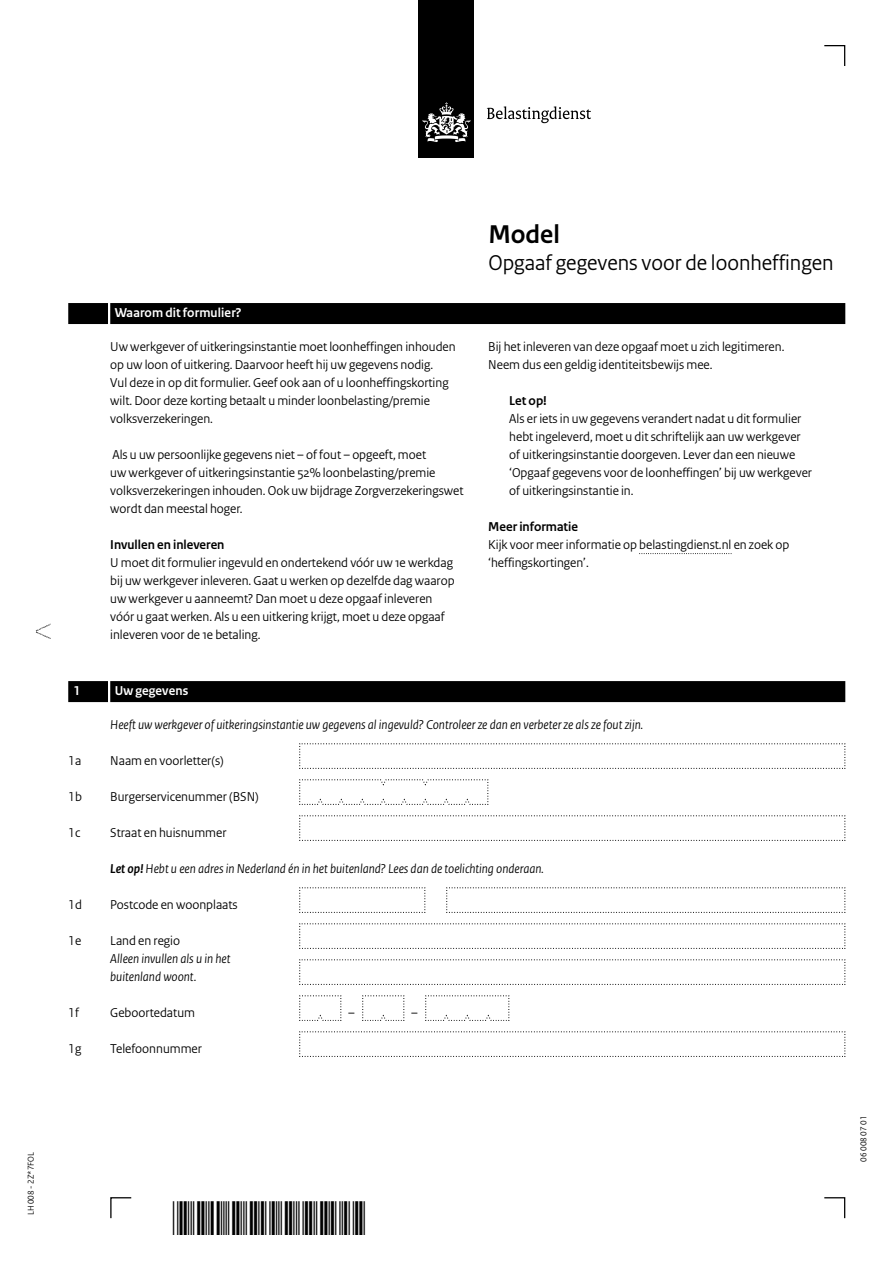
<style>
.page{position:relative;width:893px;height:1263px;background:#fff}
.page>*{position:absolute;margin:0;border:0;box-sizing:border-box;transform-origin:0 0}
.Documentnaam{font:700 27px "Rijksoverheid Sans Heading";color:#000}
.Belastingsoort{font:22.5px "Rijksoverheid Sans Heading";color:#000}
.Gebruiksaanwijzing{font:13.5px/18px "Rijksoverheid Sans Heading";color:#000}
.Let_op_tekst{font:13.5px/18px "Rijksoverheid Sans Heading";color:#000}
.Gebruiksaanwijzing_w{font:13.5px/18px "Rijksoverheid Sans Heading";color:#000}
.Vraag{font:italic 13.5px "Rijksoverheid Sans Heading";color:#000}
.Vraag_Nummer{font:13.5px "Rijksoverheid Sans Heading";color:#000}
.Vraag_Nummer-2{font:italic 13.5px/18px "Rijksoverheid Sans Heading";color:#000}
.Tussenkop{font:700 13.5px "Rijksoverheid Sans Heading";color:#000}
.KOP_B_Nummer{font:700 13.5px "Rijksoverheid Sans Heading";letter-spacing:.01em;color:#fff}
.Let_op_Kop{font:700 13.5px "Rijksoverheid Sans Heading";color:#000}
.t1{font:9px "Rijksoverheid Sans Heading";color:#000}
.s1{font-weight:700}
.s2{font-style:normal}
</style>
<div class="page">
<svg style="left:824px;top:1197px;width:22px;height:22px"></svg>
<svg style="left:110px;top:1197px;width:22px;height:22px"></svg>
<svg style="left:824px;top:45px;width:22px;height:21px"></svg>
<svg style="left:299px;top:743px;width:547px;height:26px"></svg>
<svg style="left:299px;top:959px;width:547px;height:26px"></svg>
<svg style="left:299px;top:815px;width:547px;height:26px"></svg>
<svg style="left:299px;top:1031px;width:547px;height:26px"></svg>
<svg style="left:299px;top:923px;width:547px;height:26px"></svg>
<svg style="left:299px;top:887px;width:127px;height:26px"></svg>
<svg style="left:446px;top:887px;width:400px;height:26px"></svg>
<svg style="left:299px;top:779px;width:190px;height:26px"></svg>
<svg style="left:299px;top:995px;width:43px;height:26px"></svg>
<svg style="left:362px;top:995px;width:43px;height:26px"></svg>
<svg style="left:425px;top:995px;width:85px;height:26px"></svg>
<svg style="left:36px;top:624px;width:15px;height:15px"></svg>
<div style="left:110px;top:303px;width:735px;height:21px;background:#000"></div>
<div style="left:68px;top:303px;width:40px;height:21px;background:#000"></div>
<svg style="left:639px;top:553px;width:92px;height:1px"></svg>
<div style="left:110px;top:681px;width:735px;height:21px;background:#000"></div>
<div style="left:68px;top:681px;width:40px;height:21px;background:#000"></div>
<div style="left:419px;top:0;width:55px;height:158px;background:#000"></div>
<svg style="left:423px;top:102px;width:47px;height:40px"></svg>
<svg style="left:487px;top:106px;width:104px;height:17px"></svg>
<p class="t1" style="left:26px;top:1215px;width:64px;rotate:-90deg">LH 008 - 2Z*7FOL</p>
<h2 class="KOP_B_Nummer" style="left:115px;top:305px;width:128px">Waarom dit formulier?</h2>
<p class="Gebruiksaanwijzing" style="left:110px;top:338px;width:347px">Uw werkgever of uitkeringsinstantie moet loonheffingen inhouden op uw loon of uitkering. Daarvoor heeft hij uw gegevens nodig.</p>
<p class="Gebruiksaanwijzing" style="left:110px;top:374px;width:340px">Vul deze in op dit formulier. Geef ook aan of u loonheffingskorting wilt. Door deze korting betaalt u minder loonbelasting/premie volksverzekeringen.</p>
<p class="Gebruiksaanwijzing_w" style="left:110px;top:446px;width:355px">Als u uw persoonlijke gegevens niet – of fout – opgeeft, moet<br>uw werkgever of uitkeringsinstantie 52% loonbelasting/premie volksverzekeringen inhouden. Ook uw bijdrage Zorgverzekeringswet wordt dan meestal hoger.</p>
<h3 class="Tussenkop" style="left:110px;top:537px;width:116px">Invullen en inleveren</h3>
<p class="Gebruiksaanwijzing" style="left:110px;top:554px;width:346px">U moet dit formulier ingevuld en ondertekend vóór uw 1e werkdag bij uw werkgever inleveren. Gaat u werken op dezelfde dag waarop uw werkgever u aanneemt? Dan moet u deze opgaaf inleveren vóór u gaat werken. Als u een uitkering krijgt, moet u deze opgaaf inleveren voor de 1e betaling.</p>
<p class="KOP_B_Nummer" style="left:74px;top:683px;width:8px">1</p>
<p class="KOP_B_Nummer" style="left:115px;top:683px;width:75px">Uw gegevens</p>
<h1 class="Documentnaam" style="left:488px;top:219px;width:73px">Model</h1>
<h1 class="Belastingsoort" style="left:488px;top:250px;width:347px">Opgaaf gegevens voor de loonheffingen</h1>
<p class="Gebruiksaanwijzing" style="left:488px;top:338px;width:298px">Bij het inleveren van deze opgaaf moet u zich legitimeren.<br>Neem dus een geldig identiteitsbewijs mee.</p>
<h3 class="Let_op_Kop" style="left:509px;top:393px;width:39px">Let op!</h3>
<p class="Let_op_tekst" style="left:509px;top:410px;width:304px">Als er iets in uw gegevens verandert nadat u dit formulier hebt ingeleverd, moet u dit schriftelijk aan uw werkgever of uitkeringsinstantie doorgeven. Lever dan een nieuwe ‘Opgaaf gegevens voor de loonheffingen’ bij uw werkgever of uitkeringsinstantie in.</p>
<h3 class="Tussenkop" style="left:488px;top:519px;width:91px">Meer informatie</h3>
<p class="Gebruiksaanwijzing" style="left:488px;top:536px;width:303px">Kijk voor meer informatie op belastingdienst.nl en zoek op ‘heffingskortingen’.</p>
<p class="Vraag" style="left:110px;top:717px;width:534px">Heeft uw werkgever of uitkeringsinstantie uw gegevens al ingevuld? Controleer ze dan en verbeter ze als ze fout zijn.</p>
<p class="Vraag_Nummer" style="left:68px;top:753px;width:15px">1a</p>
<p class="Vraag_Nummer" style="left:110px;top:753px;width:115px">Naam en voorletter(s)</p>
<p class="Vraag_Nummer" style="left:68px;top:789px;width:15px">1b</p>
<p class="Vraag_Nummer" style="left:110px;top:789px;width:150px">Burgerservicenummer (BSN)</p>
<p class="Vraag_Nummer" style="left:68px;top:825px;width:14px">1c</p>
<p class="Vraag_Nummer" style="left:110px;top:825px;width:118px">Straat en huisnummer</p>
<p class="Vraag" style="left:110px;top:861px;width:435px"><span class="s1">Let op!</span> Hebt u een adres in Nederland én in het buitenland? Lees dan de toelichting onderaan.</p>
<p class="Vraag_Nummer" style="left:68px;top:897px;width:15px">1d</p>
<p class="Vraag_Nummer" style="left:110px;top:897px;width:129px">Postcode en woonplaats</p>
<p class="Vraag_Nummer" style="left:68px;top:933px;width:15px">1e</p>
<p class="Vraag_Nummer-2" style="left:110px;top:932px;width:122px"><span class="s2">Land en regio<br></span>Alleen invullen als u in het buitenland woont.</p>
<p class="Vraag_Nummer" style="left:68px;top:1005px;width:12px">1f</p>
<p class="Vraag_Nummer" style="left:110px;top:1005px;width:86px">Geboortedatum</p>
<p class="Vraag_Nummer" style="left:68px;top:1041px;width:15px">1g</p>
<p class="Vraag_Nummer" style="left:110px;top:1041px;width:93px">Telefoonnummer</p>
<p class="Gebruiksaanwijzing" style="left:348px;top:1004px;width:8px">–</p>
<p class="Gebruiksaanwijzing" style="left:411px;top:1004px;width:8px">–</p>
<p class="t1" style="left:858px;top:1161px;width:47px;rotate:-90deg">06 008 07 01</p>
</div>
